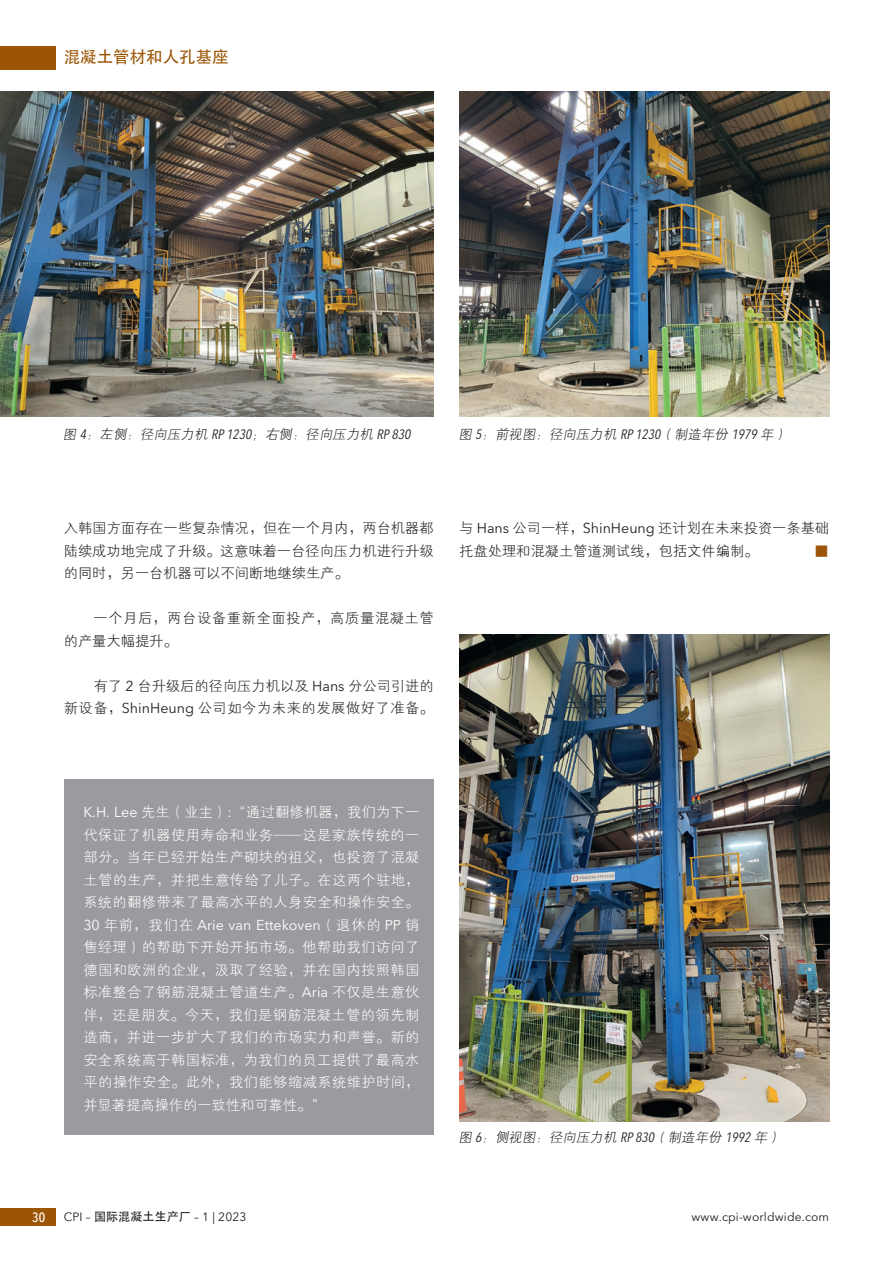
<style>
.page{position:relative;width:893px;height:1263px;background:#fff}
.page>*{position:absolute;margin:0;border:0;box-sizing:border-box;transform-origin:0 0}
.t1{font:16.5px "Adobe Heiti Std";color:#9c5506}
.t2{font:14.25px/22.5px "FZXH1 JW GB1 0";letter-spacing:.025em;color:#fff;text-align:justify}
.t3{font:14.25px/22.5px "FZXH1 JW GB1 0";color:#231f20;text-align:justify}
.t4{font:14.25px "Avenir Next LT Pro";color:#fff}
.t5{font:14.25px/22.5px "FZXH1 JW GB1 0";letter-spacing:.045em;color:#231f20}
.t6{font:14.25px "FZXH1 JW GB1 0";color:#9c5506}
.t7{font:italic 13.5px "FZXH1 JW GB1 0";color:#231f20}
.t8{font:500 condensed 13.5px "Avenir Next LT Pro";color:#fff}
.t9{font:12px "Avenir Next LT Pro";letter-spacing:.01em;color:#231f20}
.s1{font-family:"Avenir Next LT Pro";font-stretch:condensed}
.s2{font-family:"Avenir Next LT Pro"}
.s3{font-family:"FZXH1 JW GB1 0"}
.s4{font-family:"Adobe Heiti Std"}
</style>
<div class="page">
<div style="left:64px;top:780px;width:369px;height:355px;background:#999b9e"></div>
<img style="left:0;top:91px;width:434px;height:326px">
<img style="left:459px;top:91px;width:370px;height:326px">
<img style="left:459px;top:635px;width:370px;height:486px">
<div style="left:0;top:47px;width:55px;height:23px;background:#9c5506"></div>
<div style="left:0;top:1208px;width:55px;height:18px;background:#9c5506"></div>
<p class="t1" style="left:64px;top:47px;width:166px">混凝土管材和人孔基座</p>
<p class="t7" style="left:63px;top:427px;width:352px">图 <span class="s1">4</span>：左侧：径向压力机 <span class="s1">RP 1230</span>；右侧：径向压力机 <span class="s1">RP 830</span></p>
<p class="t7" style="left:458px;top:427px;width:333px">图 <span class="s1">5</span>：前视图：径向压力机 <span class="s1">RP 1230</span>（制造年份 <span class="s1">1979</span> 年）</p>
<p class="t3" style="left:64px;top:517px;width:371px">入韩国方面存在一些复杂情况，但在一个月内，两台机器都陆续成功地完成了升级。这意味着一台径向压力机进行升级的同时，另一台机器可以不间断地继续生产。</p>
<p class="t5" style="left:64px;top:607px;width:371px;text-indent:30px">一个月后，两台设备重新全面投产，高质量混凝土管的产量大幅提升。</p>
<p class="t3" style="left:64px;top:675px;width:371px;text-align:right">有了 <span class="s2">2</span> 台升级后的径向压力机以及 <span class="s2">Hans</span> 分公司引进的<br>新设备，<span class="s2">ShinHeung</span> 公司如今为未来的发展做好了准备。</p>
<p class="t3" style="left:459px;top:517px;width:371px">与 <span class="s2">Hans</span> 公司一样，<span class="s2">ShinHeung</span> 还计划在未来投资一条基础托盘处理和混凝土管道测试线，包括文件编制。</p>
<p class="t6" style="left:814px;top:543px;width:16px">■</p>
<p class="t2" style="left:83px;top:801px;width:338px"><span class="s2">K.H. Lee</span> 先生（业主）<span class="s2">:</span>“通过翻修机器，我们为下一代保证了机器使用寿命和业务——这是家族传统的一部分。当年已经开始生产砌块的祖父，也投资了混凝土管的生产，并把生意传给了儿子。在这两个驻地，系统的翻修带来了最高水平的人身安全和操作安全。</p>
<p class="t4" style="left:83px;top:916px;width:337px">30 <span class="s3">年前，我们在</span> Arie van Ettekoven<span class="s3">（退休的</span> PP <span class="s3">销</span></p>
<p class="t2" style="left:83px;top:936px;width:338px">售经理）的帮助下开始开拓市场。他帮助我们访问了德国和欧洲的企业，汲取了经验，并在国内按照韩国标准整合了钢筋混凝土管道生产。<span class="s2">Aria</span> 不仅是生意伙伴，还是朋友。今天，我们是钢筋混凝土管的领先制造商，并进一步扩大了我们的市场实力和声誉。新的安全系统高于韩国标准，为我们的员工提供了最高水平的操作安全。此外，我们能够缩减系统维护时间，并显著提高操作的一致性和可靠性。”</p>
<p class="t7" style="left:458px;top:1129px;width:327px">图 <span class="s1">6</span>：侧视图：径向压力机 <span class="s1">RP 830</span>（制造年份 <span class="s1">1992</span> 年）</p>
<p class="t8" style="left:32px;top:1209px;width:15px">30</p>
<p class="t9" style="left:64px;top:1210px;width:184px">CPI – <span class="s4">国际混凝土生产厂</span> – 1 | 2023</p>
<p class="t9" style="left:692px;top:1210px;width:139px">www.cpi-worldwide.com</p>
</div>
